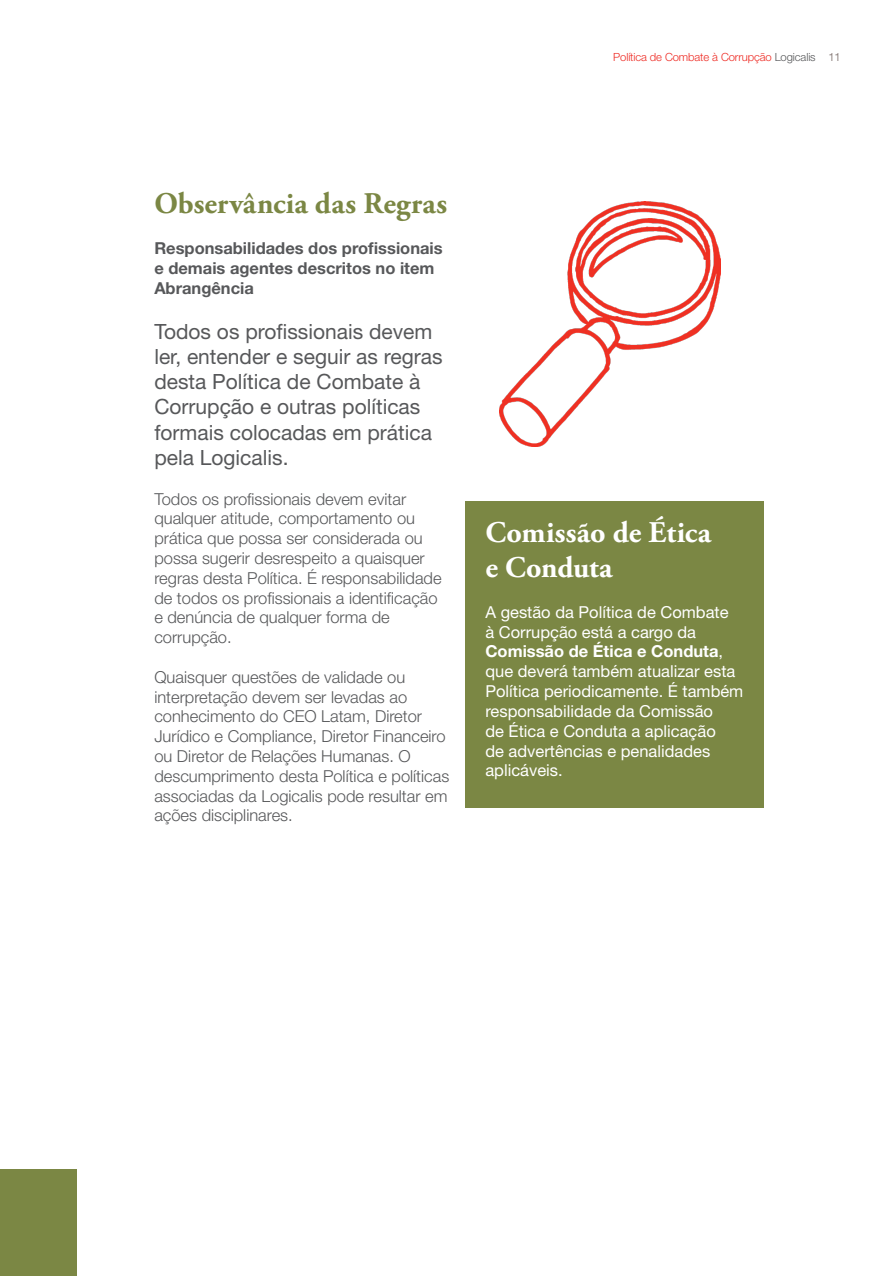
<style>
.page{position:relative;width:893px;height:1276px;background:#fff}
.page>*{position:absolute;margin:0;border:0;box-sizing:border-box;transform-origin:0 0}
.título_1{font:700 30px "Adobe Garamond Pro";letter-spacing:.005em;color:#fff}
.título_1-2{font:700 30px "Adobe Garamond Pro";letter-spacing:.005em;color:#7b8744}
.texto{font:21px/25.2px "Helvetica Neue LT Std";color:#57585a}
.texto-2{font:300 16.5px/19.8px "Helvetica Neue LT Std";color:#57585a}
.texto-3{font:16.5px/19.8px "Helvetica Neue LT Std";color:#fff}
.texto-4{font:700 16.5px/19.8px "Helvetica Neue LT Std";color:#57585a}
.t1{font:300 11.25px "Helvetica Neue LT Std";letter-spacing:-.01em;color:#ee2a23}
.s1{color:#57585a}
.s2{font-weight:400;color:#928784}
.s3{font-weight:700}
</style>
<div class="page">
<div style="left:0;top:1169px;width:77px;height:107px;background:#7b8744"></div>
<img style="left:500px;top:202px;width:220px;height:244px">
<div style="left:466px;top:502px;width:298px;height:306px;background:#7b8744"></div>
<p class="t1" style="left:613px;top:50px;width:229px">Política de Combate à Corrupção <span class="s1">Logicalis</span> <span class="s2">11</span></p>
<p class="título_1-2" style="left:154px;top:186px;width:294px">Observância das Regras</p>
<p class="texto-4" style="left:154px;top:238px;width:290px">Responsabilidades dos profissionais e demais agentes descritos no item<br>Abrangência</p>
<p class="texto" style="left:154px;top:318px;width:290px">Todos os profissionais devem ler, entender e seguir as regras desta Política de Combate à<br>Corrupção e outras políticas formais colocadas em prática pela Logicalis.</p>
<p class="texto-2" style="left:154px;top:488px;width:289px">Todos os profissionais devem evitar qualquer atitude, comportamento ou prática que possa ser considerada ou possa sugerir desrespeito a quaisquer regras desta Política. É responsabilidade de todos os profissionais a identificação e denúncia de qualquer forma de corrupção.</p>
<p class="texto-2" style="left:154px;top:666px;width:296px">Quaisquer questões de validade ou interpretação devem ser levadas ao conhecimento do CEO Latam, Diretor Jurídico e Compliance, Diretor Financeiro ou Diretor de Relações Humanas. O descumprimento desta Política e políticas associadas da Logicalis pode resultar em ações disciplinares.</p>
<p class="título_1" style="left:485px;top:515px;width:227px">Comissão de Ética</p>
<p class="título_1" style="left:485px;top:550px;width:129px">e Conduta</p>
<p class="texto-3" style="left:485px;top:602px;width:259px">A gestão da Política de Combate<br>à Corrupção está a cargo da<br><span class="s3">Comissão de Ética e Conduta</span>, que deverá também atualizar esta<br>Política periodicamente. É também responsabilidade da Comissão<br>de Ética e Conduta a aplicação<br>de advertências e penalidades aplicáveis.</p>
</div>
